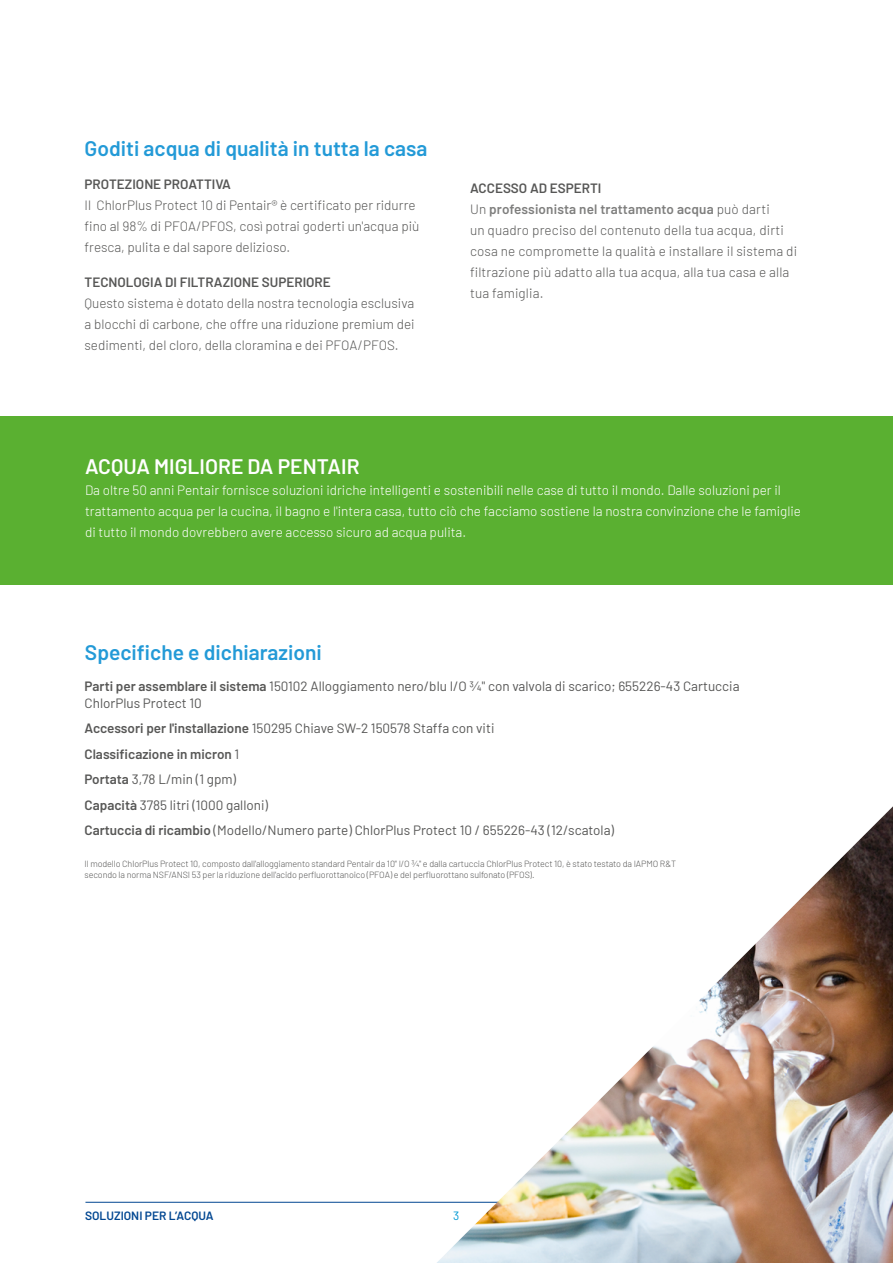
<style>
.page{position:relative;width:893px;height:1263px;background:#fff}
.page>*{position:absolute;margin:0;border:0;box-sizing:border-box;transform-origin:0 0}
.t1{font:600 21px "Barlow";color:#239ad7}
.t2{font:600 21px "Barlow";color:#fff}
.t3{font:300 13.5px/21px "Barlow";color:#575756}
.t4{font:13.5px/25.5px "Barlow";color:#575756}
.t5{font:300 13.5px/21px "Barlow";color:#fff}
.t6{font:600 13.5px "Barlow";color:#575756}
.t7{font:600 12px "Barlow";color:#004691}
.t8{font:12px "Barlow";color:#0099d4}
.t9{font:300 9px/10.8px "Barlow";letter-spacing:-.01em;color:#575756}
.s1{font-weight:600}
.s2{font-weight:600;color:#7e7e7d}
</style>
<div class="page">
<div style="left:0;top:416px;width:893px;height:169px;background:#5ab031"></div>
<hr style="left:85px;top:1202px;width:723px;height:1px;background:#004691">
<img style="left:436px;top:806px;width:457px;height:457px">
<h1 class="t1" style="left:85px;top:133px;width:344px">Goditi acqua di qualità in tutta la casa</h1>
<p class="t6" style="left:85px;top:175px;width:148px">PROTEZIONE PROATTIVA</p>
<p class="t3" style="left:85px;top:194px;width:336px">Il ChlorPlus Protect 10 di Pentair® è certificato per ridurre fino al 98% di PFOA/PFOS, così potrai goderti un'acqua più fresca, pulita e dal sapore delizioso.</p>
<p class="t6" style="left:85px;top:272px;width:248px">TECNOLOGIA DI FILTRAZIONE SUPERIORE</p>
<p class="t3" style="left:85px;top:292px;width:332px;text-align:justify">Questo sistema è dotato della nostra tecnologia esclusiva a blocchi di carbone, che offre una riduzione premium dei sedimenti, del cloro, della cloramina e dei PFOA/PFOS.</p>
<p class="t3" style="left:470px;top:176px;width:329px"><span class="s1">ACCESSO AD ESPERTI<br></span>Un <span class="s2">professionista nel trattamento acqua</span> può darti<br>un quadro preciso del contenuto della tua acqua, dirti cosa ne compromette la qualità e installare il sistema di filtrazione più adatto alla tua acqua, alla tua casa e alla tua famiglia.</p>
<h1 class="t2" style="left:85px;top:451px;width:276px">ACQUA MIGLIORE DA PENTAIR</h1>
<p class="t5" style="left:85px;top:479px;width:718px">Da oltre 50 anni Pentair fornisce soluzioni idriche intelligenti e sostenibili nelle case di tutto il mondo. Dalle soluzioni per il trattamento acqua per la cucina, il bagno e l'intera casa, tutto ciò che facciamo sostiene la nostra convinzione che le famiglie di tutto il mondo dovrebbero avere accesso sicuro ad acqua pulita.</p>
<h1 class="t1" style="left:85px;top:637px;width:238px">Specifiche e dichiarazioni</h1>
<p class="t4" style="left:85px;top:677px;width:657px;line-height:16.5px"><span class="s1">Parti per assemblare il sistema</span> 150102 Alloggiamento nero/blu I/O ¾" con valvola di scarico; 655226-43 Cartuccia<br>ChlorPlus Protect 10</p>
<p class="t4" style="left:85px;top:715px;width:531px"><span class="s1">Accessori per l'installazione</span> 150295 Chiave SW-2 150578 Staffa con viti<br><span class="s1">Classificazione in micron</span> 1<br><span class="s1">Portata</span> 3,78 L/min (1 gpm)<br><span class="s1">Capacità</span> 3785 litri (1000 galloni)<br><span class="s1">Cartuccia di ricambio</span> (Modello/Numero parte) ChlorPlus Protect 10 / 655226-43 (12/scatola)</p>
<p class="t9" style="left:85px;top:858px;width:593px">Il modello ChlorPlus Protect 10, composto dall'alloggiamento standard Pentair da 10" I/O 3/4" e dalla cartuccia ChlorPlus Protect 10, è stato testato da IAPMO R&amp;T secondo la norma NSF/ANSI 53 per la riduzione dell'acido perfluorottanoico (PFOA) e del perfluorottano sulfonato (PFOS).</p>
<p class="t7" style="left:85px;top:1207px;width:130px">SOLUZIONI PER L’ACQUA</p>
<p class="t8" style="left:453px;top:1207px;width:8px">3</p>
</div>
